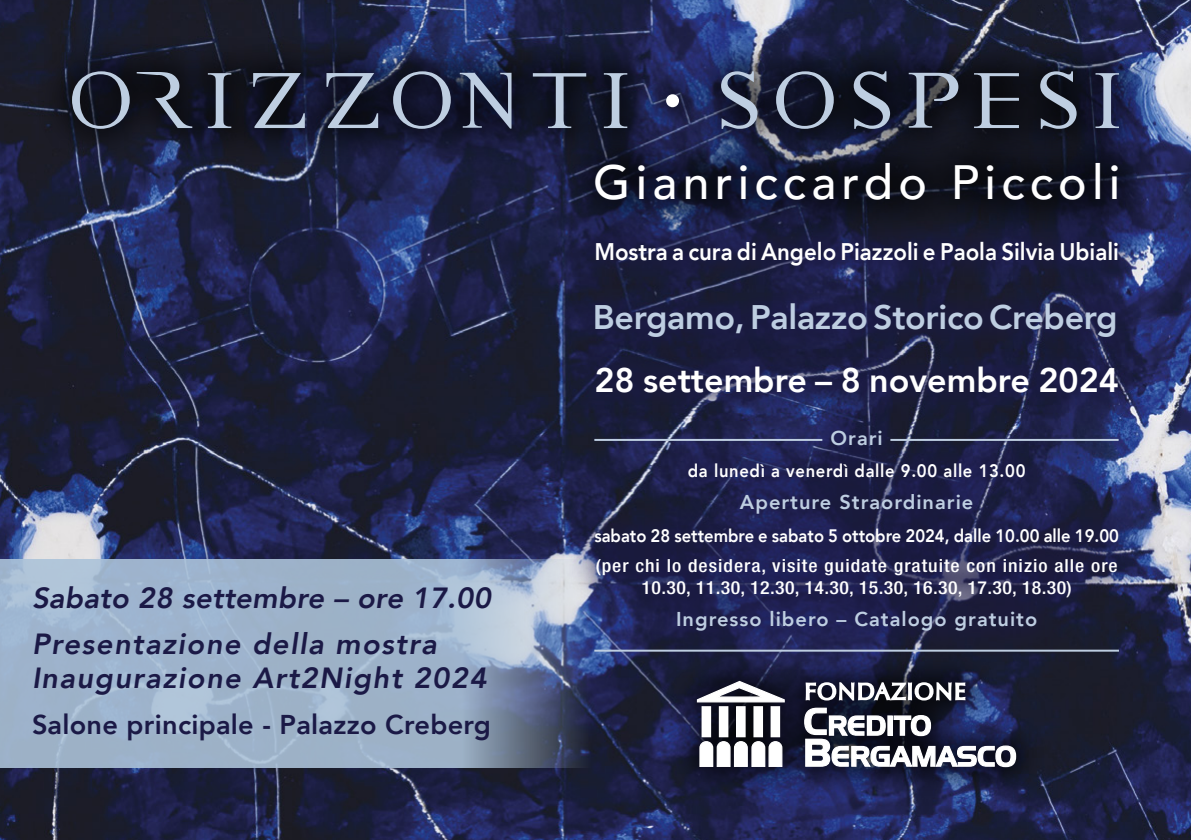
<style>
.page{position:relative;width:1191px;height:840px;background:#fff}
.page>*{position:absolute;margin:0;border:0;box-sizing:border-box;transform-origin:0 0}
.t1{font:500 48px "Avenir";letter-spacing:.11em;color:#fff}
.t2{font:800 34px "Avenir";letter-spacing:-.01em;color:#becee1}
.t3{font:800 34px "Avenir";color:#fff}
.t4{font:italic 800 29px/46px "Avenir";letter-spacing:.05em;color:#1b1946}
.t5{font:800 27.2px "Avenir";letter-spacing:.01em;color:#1b1946}
.t6{font:800 24px "Avenir";color:#fff;scale:.93 1}
.t7{font:800 20px "Avenir";letter-spacing:.05em;color:#becee1}
.t8{font:500 condensed 18px/22px "Helvetica Neue LT Std";letter-spacing:.05em;color:#fff;text-align:center;scale:1.1 1}
.t9{font:800 18px "Avenir";color:#fff;scale:.92 1}
.t10{font:800 18px "Avenir";letter-spacing:.04em;color:#fff;scale:.92 1}
</style>
<div class="page">
<img style="left:0;top:0;width:1191px;height:839px">
<div style="left:667px;top:651px;width:378px;height:146px;background:#000;opacity:.75"></div>
<svg style="left:803px;top:680px;width:213px;height:86px"></svg>
<div style="left:771px;top:706px;width:8px;height:30px;background:#fff"></div>
<div style="left:770px;top:705px;width:10px;height:31px;border:1px solid #fff"></div>
<div style="left:754px;top:706px;width:8px;height:30px;background:#fff"></div>
<div style="left:753px;top:705px;width:10px;height:31px;border:1px solid #fff"></div>
<div style="left:736px;top:706px;width:9px;height:30px;background:#fff"></div>
<div style="left:736px;top:705px;width:9px;height:31px;border:1px solid #fff"></div>
<div style="left:719px;top:706px;width:9px;height:30px;background:#fff"></div>
<div style="left:719px;top:705px;width:9px;height:31px;border:1px solid #fff"></div>
<div style="left:702px;top:706px;width:8px;height:30px;background:#fff"></div>
<div style="left:701px;top:705px;width:10px;height:31px;border:1px solid #fff"></div>
<svg style="left:698px;top:740px;width:85px;height:26px"></svg>
<svg style="left:697px;top:680px;width:89px;height:22px"></svg>
<div style="left:566px;top:335px;width:581px;height:86px;background:#1b1946;opacity:.75"></div>
<div style="left:565px;top:273px;width:580px;height:93px;background:#1b1946;opacity:.75"></div>
<div style="left:565px;top:401px;width:582px;height:259px;background:#1b1946;opacity:.75"></div>
<hr style="left:890px;top:438px;width:228px;height:2px;background:#becee1">
<hr style="left:594px;top:649px;width:525px;height:2px;background:#becee1">
<hr style="left:594px;top:438px;width:228px;height:2px;background:#becee1">
<div style="left:547px;top:115px;width:619px;height:133px;background:#000;opacity:.75"></div>
<div style="left:36px;top:35px;width:1118px;height:130px;background:#000;opacity:.75"></div>
<svg style="left:974px;top:73px;width:45px;height:55px;background:#3f454f"></svg>
<svg style="left:1095px;top:73px;width:24px;height:55px"></svg>
<svg style="left:604px;top:73px;width:23px;height:55px"></svg>
<svg style="left:208px;top:73px;width:23px;height:55px"></svg>
<svg style="left:460px;top:73px;width:51px;height:55px;background:#444c62"></svg>
<svg style="left:776px;top:71px;width:57px;height:58px;background:#3c4255"></svg>
<svg style="left:393px;top:71px;width:58px;height:58px;background:#3d4359"></svg>
<svg style="left:72px;top:71px;width:58px;height:58px;background:#3c424f"></svg>
<svg style="left:137px;top:72px;width:55px;height:56px;background:#30343f"></svg>
<svg style="left:853px;top:71px;width:37px;height:58px;background:#474e5d"></svg>
<svg style="left:1040px;top:71px;width:36px;height:58px;background:#484f5b"></svg>
<svg style="left:721px;top:71px;width:36px;height:58px;background:#565e74"></svg>
<svg style="left:533px;top:73px;width:53px;height:55px;background:#33394a"></svg>
<svg style="left:253px;top:73px;width:52px;height:55px;background:#43495a"></svg>
<svg style="left:326px;top:73px;width:52px;height:55px;background:#454c5e"></svg>
<svg style="left:908px;top:73px;width:50px;height:55px;background:#4a505e"></svg>
<div style="left:666px;top:94px;width:13px;height:13px;background:#fff;border-radius:50%"></div>
<div style="left:566px;top:212px;width:582px;height:82px;background:#1b1946;opacity:.75"></div>
<svg style="left:0;top:558px;width:591px;height:209px;background:#98acc4"></svg>
<h3 class="t4" style="left:32px;top:575px;width:460px">Sabato 28 settembre – ore 17.00<br>Presentazione della mostra</h3>
<h3 class="t4" style="left:32px;top:654px;width:456px">Inaugurazione Art2Night 2024</h3>
<h3 class="t5" style="left:32px;top:703px;width:460px">Salone principale - Palazzo Creberg</h3>
<h1 class="t1" style="left:593px;top:141px;width:529px">Gianriccardo Piccoli</h1>
<h3 class="t6" style="left:594px;top:232px;width:565px">Mostra a cura di Angelo Piazzoli e Paola Silvia Ubiali</h3>
<h2 class="t2" style="left:593px;top:291px;width:526px">Bergamo, Palazzo Storico Creberg</h2>
<h2 class="t3" style="left:594px;top:353px;width:526px">28 settembre – 8 novembre 2024</h2>
<p class="t7" style="left:830px;top:422px;width:54px">Orari</p>
<p class="t10" style="left:688px;top:456px;width:368px">da lunedì a venerdì dalle 9.00 alle 13.00</p>
<p class="t7" style="left:740px;top:486px;width:235px">Aperture Straordinarie</p>
<p class="t9" style="left:594px;top:521px;width:572px">sabato 28 settembre e sabato 5 ottobre 2024, dalle 10.00 alle 19.00</p>
<p class="t8" style="left:595px;top:553px;width:476px">(per chi lo desidera, visite guidate gratuite con inizio alle ore<br>10.30, 11.30, 12.30, 14.30, 15.30, 16.30, 17.30, 18.30)</p>
<p class="t7" style="left:676px;top:603px;width:363px">Ingresso libero – Catalogo gratuito</p>
</div>
